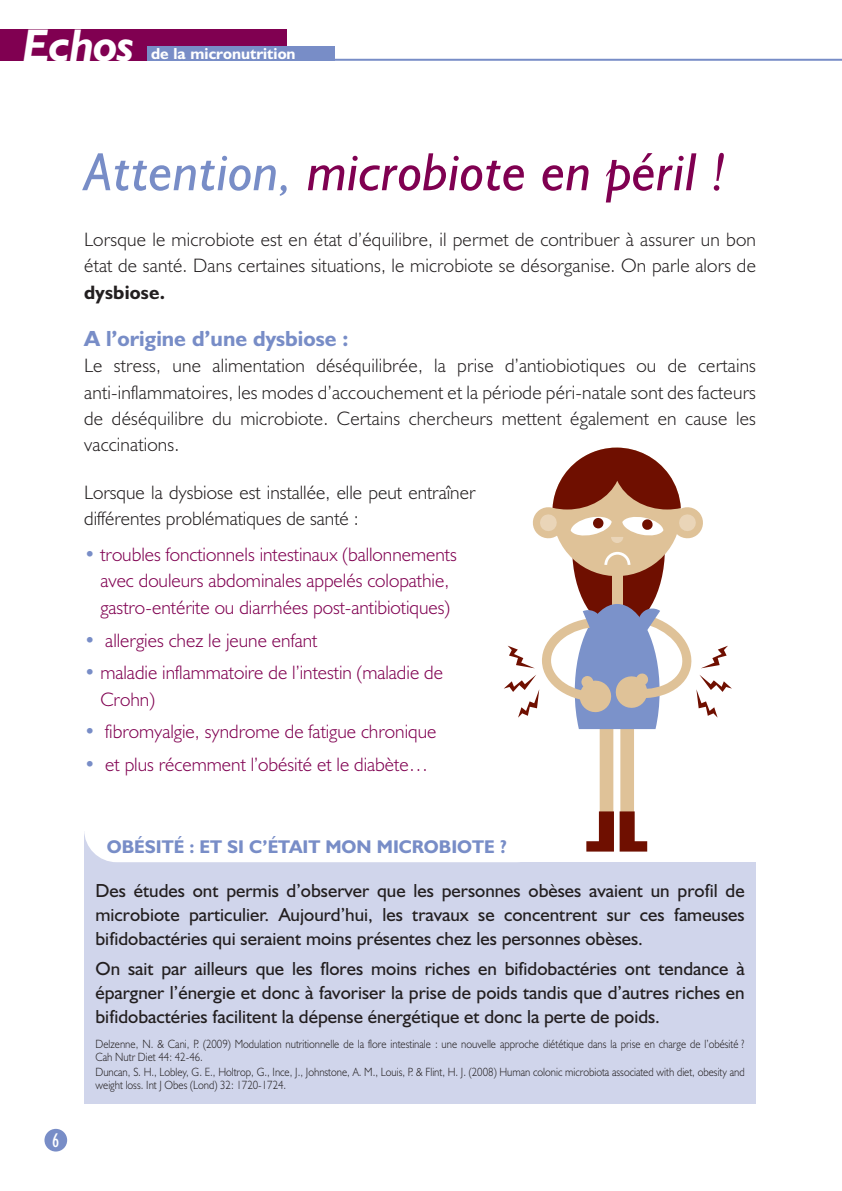
<style>
.page{position:relative;width:842px;height:1191px;background:#fff}
.page>*{position:absolute;margin:0;border:0;box-sizing:border-box;transform-origin:0 0}
.t1{font:italic 54px "Humanist 521 BT";color:#800051}
.t2{font:italic 700 46px "Humanist 521 BT";letter-spacing:-.015em;color:#fff}
.t3{font:700 22px "Humanist 521 BT";color:#788dc7}
.t4{font:condensed 20px "Humanist 521 BT";color:#fff}
.t5{font:300 19.6px/26.2px "Humanist 521 BT";letter-spacing:.01em;color:#231f20}
.t6{font:300 19.6px/26.2px "Humanist 521 BT";color:#800051;text-align:center}
.t7{font:700 19.6px "Humanist 521 BT";letter-spacing:.01em;color:#231f20}
.t8{font:19px/24px "Humanist 521 BT";color:#231f20;text-align:justify}
.t9{font:700 18.4px "Humanist 521 BT";color:#788dc7}
.t10{font:700 16px "Humanist 521 BT";color:#fff}
.t11{font:300 12px/13px "Humanist 521 BT";color:#231f20;scale:.9 1}
.s1{color:#788dc7}
</style>
<div class="page">
<div style="left:572px;top:468px;width:93px;height:161px;background:#6f0f00;border-radius:50%"></div>
<div style="left:612px;top:562px;width:11px;height:45px;background:#dfc298"></div>
<svg style="left:532px;top:447px;width:171px;height:138px"></svg>
<svg style="left:504px;top:604px;width:228px;height:247px"></svg>
<div style="left:84px;top:831px;width:46px;height:91px;background:#d0d5eb"></div>
<div style="left:84px;top:862px;width:672px;height:241px;background:#d0d5eb"></div>
<div style="left:84px;top:797px;width:465px;height:65px;background:#fff;border-radius:32px"></div>
<div style="left:44px;top:1128px;width:23px;height:23px;background:#788dc7;border-radius:50%"></div>
<hr style="left:0;top:59px;width:841px;height:2px;background:#788dc7">
<div style="left:1px;top:30px;width:286px;height:31px;background:#800051"></div>
<div style="left:148px;top:47px;width:187px;height:14px;background:#788dc7"></div>
<h2 class="t2" style="left:23px;top:29px;width:112px">Echos</h2>
<p class="t10" style="left:151px;top:48px;width:146px">de la micronutrition</p>
<h1 class="t1" style="left:84px;top:151px;width:643px"><span class="s1">Attention,</span> microbiote en péril !</h1>
<p class="t5" style="left:84px;top:228px;width:673px">Lorsque le microbiote est en état d’équilibre, il permet de contribuer à assurer un bon état de santé. Dans certaines situations, le microbiote se désorganise. On parle alors de</p>
<p class="t7" style="left:84px;top:284px;width:82px">dysbiose.</p>
<p class="t3" style="left:84px;top:330px;width:266px">A l’origine d’une dysbiose :</p>
<p class="t5" style="left:84px;top:354px;width:673px;text-align:justify">Le stress, une alimentation déséquilibrée, la prise d’antiobiotiques ou de certains anti-inflammatoires, les modes d’accouchement et la période péri-natale sont des facteurs de déséquilibre du microbiote. Certains chercheurs mettent également en cause les vaccinations.</p>
<p class="t5" style="left:84px;top:481px;width:393px">Lorsque la dysbiose est installée, elle peut entraîner différentes problématiques de santé :</p>
<p class="t6" style="left:84px;top:543px;width:374px"><span class="s1">•</span> troubles fonctionnels intestinaux (ballonnements avec douleurs abdominales appelés colopathie, gastro-entérite ou diarrhées post-antibiotiques)</p>
<p class="t6" style="left:84px;top:628px;width:235px"><span class="s1">•</span> allergies chez le jeune enfant</p>
<p class="t6" style="left:100px;top:661px;width:344px;text-align:left;text-indent:-16px"><span class="s1">•</span> maladie inflammatoire de l’intestin (maladie de<br>Crohn)</p>
<p class="t6" style="left:84px;top:720px;width:354px"><span class="s1">•</span> fibromyalgie, syndrome de fatigue chronique</p>
<p class="t6" style="left:84px;top:753px;width:346px"><span class="s1">•</span> et plus récemment l’obésité et le diabète…</p>
<p class="t9" style="left:107px;top:839px;width:402px">OBÉSITÉ : ET SI C’ÉTAIT MON MICROBIOTE ?</p>
<p class="t4" style="left:52px;top:1132px;width:9px">6</p>
<p class="t8" style="left:95px;top:880px;width:651px">Des études ont permis d’observer que les personnes obèses avaient un profil de microbiote particulier. Aujourd’hui, les travaux se concentrent sur ces fameuses bifidobactéries qui seraient moins présentes chez les personnes obèses.</p>
<p class="t8" style="left:95px;top:958px;width:651px">On sait par ailleurs que les flores moins riches en bifidobactéries ont tendance à épargner l’énergie et donc à favoriser la prise de poids tandis que d’autres riches en bifidobactéries facilitent la dépense énergétique et donc la perte de poids.</p>
<p class="t11" style="left:95px;top:1039px;width:723px">Delzenne, N. &amp; Cani, P. (2009) Modulation nutritionnelle de la flore intestinale : une nouvelle approche diététique dans la prise en charge de l’obésité ?<br>Cah Nutr Diet 44: 42-46.</p>
<p class="t11" style="left:95px;top:1066px;width:723px">Duncan, S. H., Lobley, G. E., Holtrop, G., Ince, J., Johnstone, A. M., Louis, P. &amp; Flint, H. J. (2008) Human colonic microbiota associated with diet, obesity and weight loss. Int J Obes (Lond) 32: 1720-1724.</p>
</div>
